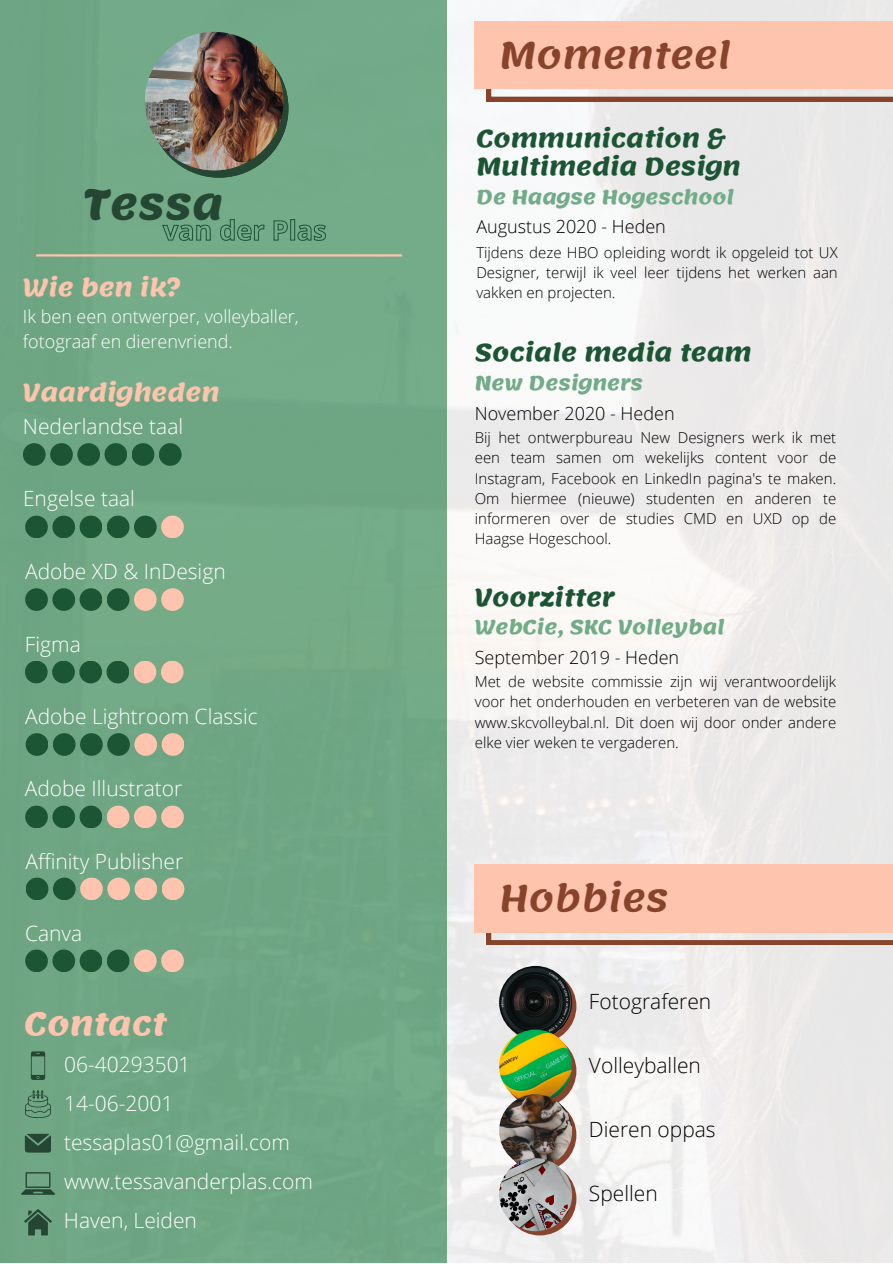
<style>
.page{position:relative;width:893px;height:1264px;background:#fff}
.page>*{position:absolute;margin:0;border:0;box-sizing:border-box;transform-origin:0 0}
.t1{font:700 42px "Lemonada";color:#254632}
.t2{font:600 36px "Lemonada";color:#88432c}
.t3{font:700 31.5px "Lemonada";color:#ffc4ad}
.t4{font:700 24px/28px "Lemonada";color:#1c5534}
.t5{font:700 24px "Lemonada";color:#ffc4ad}
.t6{font:300 21px "Open Sans";color:#fff}
.t7{font:300 21px "Open Sans";color:#000}
.t8{font:700 19.5px "Lemonada";color:#71ab87}
.t9{font:300 18px "Open Sans";color:#000}
.t10{font:300 18px/24.8px "Open Sans";color:#fff}
.t11{font:300 15px/20.2px "Open Sans";color:#000;text-align:justify}
</style>
<div class="page">
<img style="left:446px;top:0;width:446px;height:1262px">
<div style="left:0;top:0;width:446px;height:1262px;background:#6fa685"></div>
<svg style="left:150px;top:39px;width:138px;height:138px"></svg>
<img style="left:145px;top:32px;width:138px;height:138px;border-radius:50%">
<svg style="left:475px;top:22px;width:417px;height:79px"></svg>
<hr style="left:36px;top:254px;width:366px;height:2px;background:#ffc4ad">
<svg style="left:25px;top:1090px;width:26px;height:28px"></svg>
<svg style="left:25px;top:1133px;width:26px;height:19px"></svg>
<div style="left:23px;top:443px;width:23px;height:23px;background:#1c5534;border-radius:50%"></div>
<div style="left:50px;top:443px;width:23px;height:23px;background:#1c5534;border-radius:50%"></div>
<div style="left:77px;top:443px;width:23px;height:23px;background:#1c5534;border-radius:50%"></div>
<div style="left:104px;top:443px;width:23px;height:23px;background:#1c5534;border-radius:50%"></div>
<div style="left:132px;top:443px;width:22px;height:23px;background:#1c5534;border-radius:50%"></div>
<div style="left:159px;top:443px;width:22px;height:23px;background:#1c5534;border-radius:50%"></div>
<div style="left:25px;top:515px;width:23px;height:23px;background:#1c5534;border-radius:50%"></div>
<div style="left:52px;top:515px;width:23px;height:23px;background:#1c5534;border-radius:50%"></div>
<div style="left:80px;top:515px;width:22px;height:23px;background:#1c5534;border-radius:50%"></div>
<div style="left:107px;top:515px;width:22px;height:23px;background:#1c5534;border-radius:50%"></div>
<div style="left:134px;top:515px;width:23px;height:23px;background:#1c5534;border-radius:50%"></div>
<div style="left:161px;top:515px;width:23px;height:23px;background:#ffc4ad;border-radius:50%"></div>
<div style="left:25px;top:588px;width:23px;height:23px;background:#1c5534;border-radius:50%"></div>
<div style="left:52px;top:588px;width:23px;height:23px;background:#1c5534;border-radius:50%"></div>
<div style="left:80px;top:588px;width:22px;height:23px;background:#1c5534;border-radius:50%"></div>
<div style="left:107px;top:588px;width:22px;height:23px;background:#1c5534;border-radius:50%"></div>
<div style="left:134px;top:588px;width:23px;height:23px;background:#ffc4ad;border-radius:50%"></div>
<div style="left:161px;top:588px;width:23px;height:23px;background:#ffc4ad;border-radius:50%"></div>
<div style="left:25px;top:660px;width:23px;height:23px;background:#1c5534;border-radius:50%"></div>
<div style="left:52px;top:660px;width:23px;height:23px;background:#1c5534;border-radius:50%"></div>
<div style="left:79px;top:660px;width:23px;height:23px;background:#1c5534;border-radius:50%"></div>
<div style="left:106px;top:660px;width:23px;height:23px;background:#1c5534;border-radius:50%"></div>
<div style="left:134px;top:660px;width:22px;height:23px;background:#ffc4ad;border-radius:50%"></div>
<div style="left:161px;top:660px;width:22px;height:23px;background:#ffc4ad;border-radius:50%"></div>
<div style="left:25px;top:805px;width:23px;height:23px;background:#1c5534;border-radius:50%"></div>
<div style="left:52px;top:805px;width:23px;height:23px;background:#1c5534;border-radius:50%"></div>
<div style="left:80px;top:805px;width:22px;height:23px;background:#1c5534;border-radius:50%"></div>
<div style="left:107px;top:805px;width:22px;height:23px;background:#ffc4ad;border-radius:50%"></div>
<div style="left:134px;top:805px;width:23px;height:23px;background:#ffc4ad;border-radius:50%"></div>
<div style="left:161px;top:805px;width:23px;height:23px;background:#ffc4ad;border-radius:50%"></div>
<div style="left:25px;top:949px;width:23px;height:23px;background:#1c5534;border-radius:50%"></div>
<div style="left:52px;top:949px;width:23px;height:23px;background:#1c5534;border-radius:50%"></div>
<div style="left:80px;top:949px;width:22px;height:23px;background:#1c5534;border-radius:50%"></div>
<div style="left:107px;top:949px;width:22px;height:23px;background:#1c5534;border-radius:50%"></div>
<div style="left:134px;top:949px;width:23px;height:23px;background:#ffc4ad;border-radius:50%"></div>
<div style="left:161px;top:949px;width:23px;height:23px;background:#ffc4ad;border-radius:50%"></div>
<svg style="left:31px;top:1051px;width:14px;height:28px"></svg>
<svg style="left:21px;top:1172px;width:34px;height:22px"></svg>
<svg style="left:24px;top:1208px;width:28px;height:27px"></svg>
<div style="left:26px;top:733px;width:22px;height:22px;background:#1c5534;border-radius:50%"></div>
<div style="left:53px;top:733px;width:23px;height:22px;background:#1c5534;border-radius:50%"></div>
<div style="left:80px;top:733px;width:23px;height:22px;background:#1c5534;border-radius:50%"></div>
<div style="left:107px;top:733px;width:23px;height:22px;background:#1c5534;border-radius:50%"></div>
<div style="left:134px;top:733px;width:23px;height:22px;background:#ffc4ad;border-radius:50%"></div>
<div style="left:162px;top:733px;width:22px;height:22px;background:#ffc4ad;border-radius:50%"></div>
<svg style="left:475px;top:865px;width:417px;height:79px"></svg>
<div style="left:26px;top:877px;width:22px;height:23px;background:#1c5534;border-radius:50%"></div>
<div style="left:53px;top:877px;width:23px;height:23px;background:#1c5534;border-radius:50%"></div>
<div style="left:80px;top:877px;width:23px;height:23px;background:#ffc4ad;border-radius:50%"></div>
<div style="left:107px;top:877px;width:23px;height:23px;background:#ffc4ad;border-radius:50%"></div>
<div style="left:134px;top:877px;width:23px;height:23px;background:#ffc4ad;border-radius:50%"></div>
<div style="left:162px;top:877px;width:22px;height:23px;background:#ffc4ad;border-radius:50%"></div>
<svg style="left:161px;top:219px;width:166px;height:22px"></svg>
<svg style="left:503px;top:969px;width:73px;height:73px"></svg>
<img style="left:499px;top:965px;width:73px;height:73px;border-radius:50%">
<svg style="left:503px;top:1034px;width:73px;height:73px"></svg>
<img style="left:499px;top:1029px;width:73px;height:73px;border-radius:50%">
<svg style="left:503px;top:1098px;width:73px;height:73px"></svg>
<img style="left:499px;top:1094px;width:73px;height:73px;border-radius:50%">
<div style="left:503px;top:1162px;width:73px;height:73px;background:#88432c;border-radius:50%"></div>
<img style="left:499px;top:1158px;width:73px;height:73px;border-radius:50%">
<p class="t1" style="left:83px;top:180px;width:142px">Tessa</p>
<p class="t5" style="left:23px;top:273px;width:159px">Wie ben ik?</p>
<p class="t10" style="left:23px;top:304px;width:277px">Ik ben een ontwerper, volleyballer, fotograaf en dierenvriend.</p>
<p class="t5" style="left:23px;top:378px;width:198px">Vaardigheden</p>
<p class="t6" style="left:23px;top:411px;width:162px">Nederlandse taal</p>
<p class="t6" style="left:23px;top:484px;width:113px">Engelse taal</p>
<p class="t6" style="left:25px;top:556px;width:202px">Adobe XD &amp; InDesign</p>
<p class="t6" style="left:25px;top:629px;width:57px">Figma</p>
<p class="t6" style="left:25px;top:701px;width:234px">Adobe Lightroom Classic</p>
<p class="t6" style="left:25px;top:774px;width:159px">Adobe Illustrator</p>
<p class="t6" style="left:26px;top:846px;width:159px">Affinity Publisher</p>
<p class="t6" style="left:25px;top:918px;width:59px">Canva</p>
<p class="t3" style="left:24px;top:1005px;width:143px">Contact</p>
<p class="t6" style="left:64px;top:1049px;width:128px">06-40293501</p>
<p class="t6" style="left:64px;top:1088px;width:111px">14-06-2001</p>
<p class="t6" style="left:64px;top:1127px;width:227px">tessaplas01@gmail.com</p>
<p class="t6" style="left:64px;top:1166px;width:250px">www.tessavanderplas.com</p>
<p class="t6" style="left:64px;top:1205px;width:135px">Haven, Leiden</p>
<p class="t2" style="left:499px;top:34px;width:233px">Momenteel</p>
<p class="t4" style="left:476px;top:125px;width:266px">Communication &amp;<br>Multimedia Design</p>
<p class="t8" style="left:476px;top:186px;width:259px">De Haagse Hogeschool</p>
<p class="t11" style="left:476px;top:242px;width:363px">Tijdens deze HBO opleiding wordt ik opgeleid tot UX Designer, terwijl ik veel leer tijdens het werken aan vakken en projecten.</p>
<p class="t4" style="left:475px;top:339px;width:278px">Sociale media team</p>
<p class="t8" style="left:475px;top:371px;width:170px">New Designers</p>
<p class="t9" style="left:475px;top:400px;width:201px">November 2020 - Heden</p>
<p class="t11" style="left:475px;top:427px;width:363px">Bij het ontwerpbureau New Designers werk ik met een team samen om wekelijks content voor de Instagram, Facebook en LinkedIn pagina's te maken.<br>Om hiermee (nieuwe) studenten en anderen te informeren over de studies CMD en UXD op de Haagse Hogeschool.</p>
<p class="t9" style="left:476px;top:214px;width:191px">Augustus 2020 - Heden</p>
<p class="t4" style="left:475px;top:583px;width:142px">Voorzitter</p>
<p class="t8" style="left:475px;top:615px;width:251px">WebCie, SKC Volleybal</p>
<p class="t9" style="left:475px;top:644px;width:206px">September 2019 - Heden</p>
<p class="t11" style="left:475px;top:671px;width:363px">Met de website commissie zijn wij verantwoordelijk voor het onderhouden en verbeteren van de website www.skcvolleybal.nl. Dit doen wij door onder andere elke vier weken te vergaderen.</p>
<p class="t2" style="left:499px;top:877px;width:171px">Hobbies</p>
<p class="t7" style="left:589px;top:986px;width:124px">Fotograferen</p>
<p class="t7" style="left:589px;top:1050px;width:113px">Volleyballen</p>
<p class="t7" style="left:589px;top:1115px;width:128px">Dieren oppas</p>
<p class="t7" style="left:589px;top:1178px;width:70px">Spellen</p>
</div>
